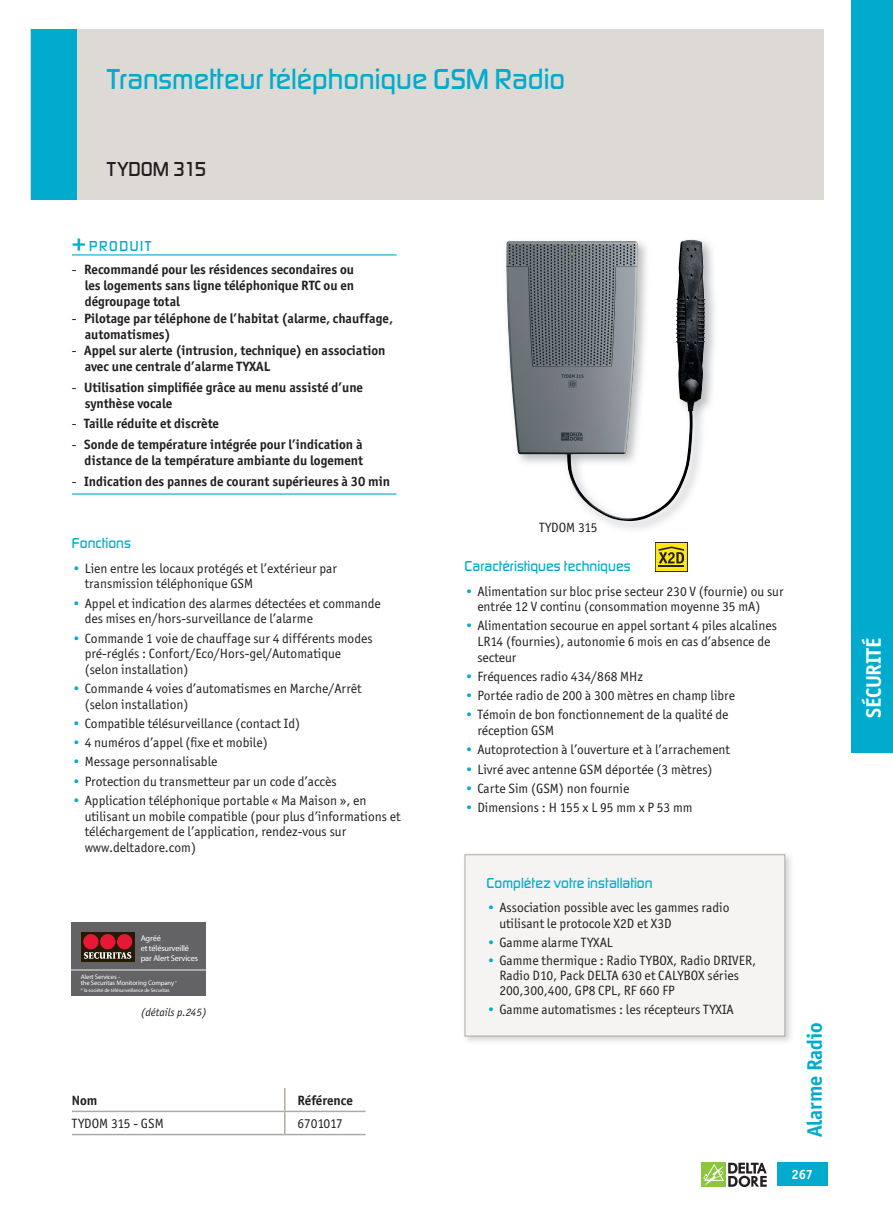
<style>
.page{position:relative;width:893px;height:1220px;background:#fff}
.page>*{position:absolute;margin:0;border:0;box-sizing:border-box;transform-origin:0 0}
.t1{font:500 30px "Digital Sans EF";color:#00abcd}
.t2{font:700 21px "Officina San ITC";color:#00abcd}
.t3{font:700 21px "Officina San ITC";color:#fff}
.t4{font:500 21px "Digital Sans EF";color:#231f20}
.t5{font:500 15px "Digital Sans EF";color:#00abcd}
.t6{font:500 15px "Digital Sans EF";letter-spacing:.105em;color:#00abcd}
.t7{font:13.5px/15.8px "Officina San ITC";color:#231f20}
.t8{font:700 13.5px/16.2px "Officina San ITC";color:#231f20}
.t9{font:700 13.5px "Officina San ITC";color:#fff}
.t10{font:italic 11.25px "Officina San ITC";color:#231f20}
.t11{font:700 8.4px/10.1px "Securitas Sans TT";letter-spacing:-.02em;color:#fff}
.t12{font:300 6.6px/6.6px "Securitas Sans TT";letter-spacing:-.01em;color:#fff}
.t13{font:700 5.1px "Securitas Sans TT";letter-spacing:-.01em;color:#fff}
.s1{font-size:28.2px}
.s2{font-weight:400}
.s3{color:#00abcd}
.s4{font-weight:700}
</style>
<div class="page">
<div style="left:776px;top:1162px;width:51px;height:24px;background:#00abcd"></div>
<div style="left:701px;top:1162px;width:24px;height:24px;background:#8bc63e"></div>
<svg style="left:703px;top:1162px;width:63px;height:25px"></svg>
<div style="left:851px;top:0;width:41px;height:752px;background:#00abcd"></div>
<div style="left:31px;top:29px;width:792px;height:170px;background:#ddd9d4"></div>
<div style="left:31px;top:29px;width:45px;height:170px;background:#00abcd"></div>
<img style="left:604px;top:239px;width:111px;height:290px">
<img style="left:506px;top:241px;width:199px;height:280px">
<hr style="left:72px;top:254px;width:324px;height:1px;background:#00abcd">
<hr style="left:72px;top:493px;width:324px;height:1px;background:#00abcd">
<svg style="left:656px;top:544px;width:29px;height:26px"></svg>
<div style="left:654px;top:542px;width:33px;height:30px;border:1px solid #231f20"></div>
<svg style="left:658px;top:546px;width:25px;height:20px"></svg>
<img style="left:464px;top:854px;width:327px;height:188px">
<div style="left:465px;top:854px;width:319px;height:182px;background:#f5f4f3"></div>
<div style="left:464px;top:854px;width:320px;height:182px;border:1px solid #b1a9a1"></div>
<div style="left:72px;top:922px;width:133px;height:47px;background:#636366"></div>
<div style="left:72px;top:970px;width:133px;height:25px;background:#636366"></div>
<svg style="left:81px;top:932px;width:53px;height:29px"></svg>
<div style="left:83px;top:934px;width:15px;height:15px;background:#e51836;border-radius:50%"></div>
<div style="left:117px;top:934px;width:15px;height:15px;background:#e51836;border-radius:50%"></div>
<div style="left:100px;top:934px;width:15px;height:15px;background:#e51836;border-radius:50%"></div>
<svg style="left:84px;top:952px;width:47px;height:6px"></svg>
<hr style="left:72px;top:1110px;width:212px;height:2px;background:#b1a9a1">
<hr style="left:284px;top:1110px;width:81px;height:2px;background:#b1a9a1">
<svg style="left:284px;top:1088px;width:1px;height:45px"></svg>
<hr style="left:72px;top:1133px;width:212px;height:2px;background:#b1a9a1">
<hr style="left:284px;top:1133px;width:81px;height:2px;background:#b1a9a1">
<h1 class="t1" style="left:107px;top:61px;width:459px">transmetteur téléphonique GsM radio</h1>
<h2 class="t4" style="left:107px;top:157px;width:101px">tYDOM 315</h2>
<p class="t6" style="left:72px;top:237px;width:81px"><span class="s1">+</span>PrODuit</p>
<p class="t8" style="left:85px;top:261px;width:271px;text-align:justify;text-indent:-13px"><span class="s2">-</span> Recommandé pour les résidences secondaires ou les logements sans ligne téléphonique RTC ou en dégroupage total</p>
<p class="t8" style="left:85px;top:310px;width:310px;text-indent:-13px"><span class="s2">-</span> Pilotage par téléphone de l’habitat (alarme, chauffage, automatismes)</p>
<p class="t8" style="left:85px;top:342px;width:302px;text-indent:-13px"><span class="s2">-</span> Appel sur alerte (intrusion, technique) en association avec une centrale d’alarme TYXAL</p>
<p class="t8" style="left:85px;top:379px;width:280px;text-indent:-13px"><span class="s2">-</span> Utilisation simplifiée grâce au menu assisté d’une synthèse vocale</p>
<p class="t8" style="left:72px;top:415px;width:149px"><span class="s2">-</span> Taille réduite et discrète</p>
<p class="t8" style="left:72px;top:436px;width:292px;text-align:right"><span class="s2">-</span> Sonde de température intégrée pour l’indication à distance de la température ambiante du logement</p>
<p class="t8" style="left:72px;top:473px;width:319px"><span class="s2">-</span> Indication des pannes de courant supérieures à 30 min</p>
<p class="t5" style="left:72px;top:534px;width:60px">Fonctions</p>
<p class="t7" style="left:85px;top:560px;width:253px;text-indent:-13px"><span class="s3">•</span> Lien entre les locaux protégés et l’extérieur par transmission téléphonique GSM</p>
<p class="t7" style="left:85px;top:595px;width:297px;text-indent:-13px"><span class="s3">•</span> Appel et indication des alarmes détectées et commande des mises en/hors-surveillance de l’alarme</p>
<p class="t7" style="left:85px;top:630px;width:289px;text-indent:-13px"><span class="s3">•</span> Commande 1 voie de chauffage sur 4 différents modes pré-réglés : Confort/Eco/Hors-gel/Automatique (selon installation)</p>
<p class="t7" style="left:85px;top:680px;width:278px;text-indent:-13px"><span class="s3">•</span> Commande 4 voies d’automatismes en Marche/Arrêt (selon installation)</p>
<p class="t7" style="left:72px;top:715px;width:229px"><span class="s3">•</span> Compatible télésurveillance (contact Id)</p>
<p class="t7" style="left:72px;top:735px;width:197px"><span class="s3">•</span> 4 numéros d’appel (fixe et mobile)</p>
<p class="t7" style="left:72px;top:754px;width:147px"><span class="s3">•</span> Message personnalisable</p>
<p class="t7" style="left:72px;top:773px;width:266px"><span class="s3">•</span> Protection du transmetteur par un code d’accès</p>
<p class="t7" style="left:85px;top:792px;width:317px;text-indent:-13px"><span class="s3">•</span> Application téléphonique portable « Ma Maison », en utilisant un mobile compatible (pour plus d’informations et téléchargement de l’application, rendez-vous sur www.deltadore.com)</p>
<p class="t11" style="left:141px;top:933px;width:59px">Agréé<br>et télésurveillé par Alert Services</p>
<p class="t12" style="left:81px;top:973px;width:98px"><span class="s4">Alert Services -<br></span>the Securitas Monitoring Company <sup>*</sup></p>
<p class="t13" style="left:81px;top:986px;width:90px">* la société de télésurveillance de Securitas</p>
<p class="t10" style="left:141px;top:1006px;width:68px">(détails p.245)</p>
<p class="t8" style="left:72px;top:1092px;width:27px">Nom</p>
<p class="t8" style="left:297px;top:1092px;width:57px">Référence</p>
<p class="t7" style="left:72px;top:1115px;width:93px">TYDOM 315 - GSM</p>
<p class="t7" style="left:297px;top:1115px;width:47px">6701017</p>
<p class="t7" style="left:539px;top:519px;width:60px">TYDOM 315</p>
<p class="t5" style="left:464px;top:557px;width:167px">caractéristiques techniques</p>
<p class="t7" style="left:477px;top:583px;width:307px;text-indent:-13px"><span class="s3">•</span> Alimentation sur bloc prise secteur 230 V (fournie) ou sur entrée 12 V continu (consommation moyenne 35 mA)</p>
<p class="t7" style="left:477px;top:618px;width:301px;text-indent:-13px"><span class="s3">•</span> Alimentation secourue en appel sortant 4 piles alcalines<br>LR14 (fournies), autonomie 6 mois en cas d’absence de secteur</p>
<p class="t7" style="left:464px;top:668px;width:180px"><span class="s3">•</span> Fréquences radio 434/868 MHz</p>
<p class="t7" style="left:464px;top:688px;width:272px"><span class="s3">•</span> Portée radio de 200 à 300 mètres en champ libre</p>
<p class="t7" style="left:477px;top:707px;width:252px;text-indent:-13px"><span class="s3">•</span> Témoin de bon fonctionnement de la qualité de réception GSM</p>
<p class="t7" style="left:464px;top:742px;width:267px"><span class="s3">•</span> Autoprotection à l’ouverture et à l’arrachement</p>
<p class="t7" style="left:464px;top:761px;width:249px"><span class="s3">•</span> Livré avec antenne GSM déportée (3 mètres)</p>
<p class="t7" style="left:464px;top:780px;width:166px"><span class="s3">•</span> Carte Sim (GSM) non fournie</p>
<p class="t7" style="left:464px;top:799px;width:229px"><span class="s3">•</span> Dimensions : H 155 x L 95 mm x P 53 mm</p>
<p class="t5" style="left:486px;top:873px;width:167px">complétez votre installation</p>
<p class="t7" style="left:499px;top:899px;width:231px;text-indent:-13px"><span class="s3">•</span> Association possible avec les gammes radio utilisant le protocole X2D et X3D</p>
<p class="t7" style="left:486px;top:934px;width:128px"><span class="s3">•</span> Gamme alarme TYXAL</p>
<p class="t7" style="left:499px;top:953px;width:258px;line-height:15px;text-indent:-13px"><span class="s3">•</span> Gamme thermique : Radio TYBOX, Radio DRIVER,<br>Radio D10, Pack DELTA 630 et CALYBOX séries<br>200,300,400, GP8 CPL, RF 660 FP</p>
<p class="t7" style="left:486px;top:1002px;width:248px"><span class="s3">•</span> Gamme automatismes : les récepteurs TYXIA</p>
<h2 class="t2" style="left:801px;top:1137px;width:117px;rotate:-90deg">Alarme Radio</h2>
<p class="t9" style="left:791px;top:1166px;width:23px">267</p>
<h2 class="t3" style="left:860px;top:718px;width:82px;rotate:-90deg">SÉCURITÉ</h2>
</div>
